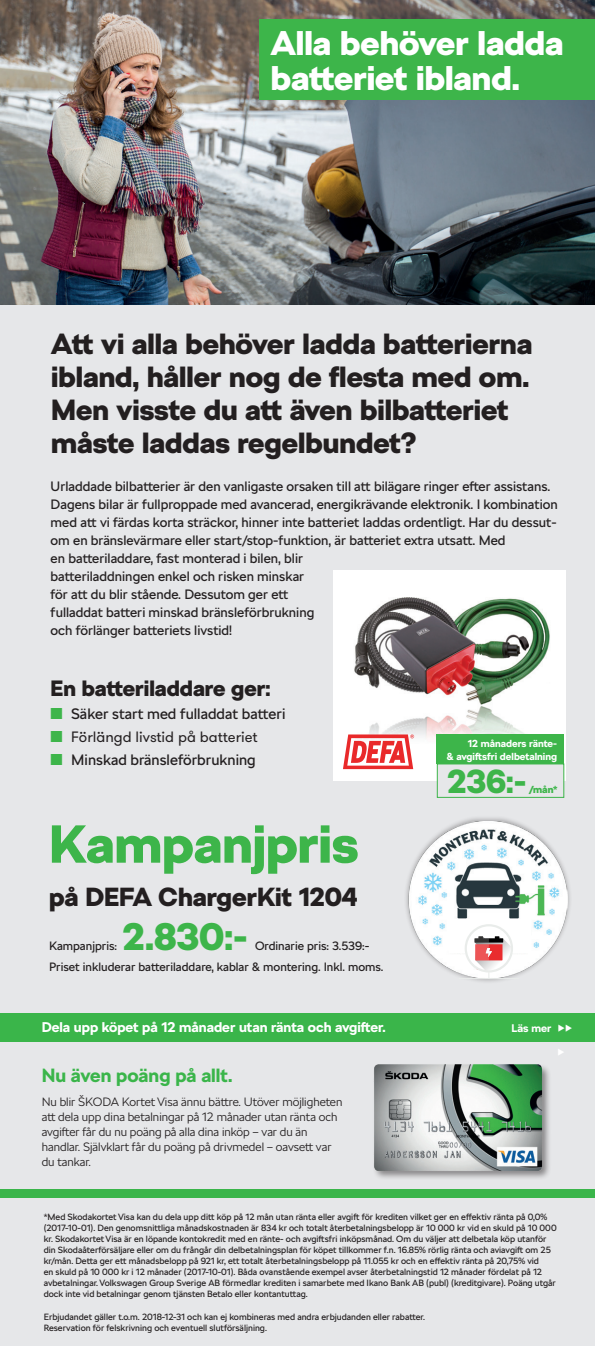
<style>
.page{position:relative;width:595px;height:1346px;background:#fff}
.page>*{position:absolute;margin:0;border:0;box-sizing:border-box;transform-origin:0 0}
.t1{font:900 53px "SKODA Next";color:#3db54a}
.t2{font:900 38px "SKODA Next";color:#3db54a}
.t3{font:900 34px/35px "SKODA Next";color:#fff}
.t4{font:900 33px "SKODA Next";color:#3db54a}
.t5{font:900 29px/33px "SKODA Next";color:#231f20}
.t6{font:900 26px "SKODA Next";color:#231f20}
.t7{font:900 22px "SKODA Next";color:#231f20}
.t8{font:700 19px "SKODA Next";color:#3ab54a}
.t9{font:15px "SKODA Next";color:#231f20}
.t10{font:15px "GT Walsheim Pro";color:#231f20}
.t11{font:700 14px "SKODA Next";color:#fff}
.t12{font:13.5px/18px "SKODA Next";color:#231f20}
.t13{font:300 12px/15px "SKODA Next";color:#231f20}
.t14{font:12px/21px "SKODA Next";color:#231f20}
.t15{font:700 11px "SKODA Next";color:#fff}
.t16{font:700 10.1px/12.3px "SKODA Next";color:#fff;text-align:right}
.t17{font:900 10.1px "SKODA Next";color:#3db54a}
.t18{font:9px/11px "SKODA Next";color:#231f20}
.s1{color:#3db54a}
</style>
<div class="page">
<div style="left:0;top:0;width:595px;height:1345px;background:#e6e7e9"></div>
<div style="left:0;top:1013px;width:595px;height:28px;background:#3ab54a"></div>
<div style="left:0;top:1189px;width:595px;height:8px;background:#3ab54a"></div>
<div style="left:372px;top:1063px;width:180px;height:117px;background:#231f20;opacity:.5"></div>
<img style="left:372px;top:1063px;width:172px;height:110px">
<img style="left:0;top:0;width:595px;height:305px">
<div style="left:259px;top:20px;width:336px;height:80px;background:#3db54a"></div>
<div style="left:333px;top:570px;width:233px;height:210px;background:#fff"></div>
<img style="left:354px;top:597px;width:196px;height:172px">
<svg style="left:343px;top:734px;width:71px;height:35px"></svg>
<div style="left:437px;top:734px;width:127px;height:30px;background:#3db54a"></div>
<div style="left:437px;top:763px;width:127px;height:34px;background:#e6e7e9;border:1px solid #3db54a"></div>
<div style="left:404px;top:815px;width:169px;height:168px;background:#231f20;opacity:.39"></div>
<img style="left:409px;top:821px;width:158px;height:157px">
<div style="left:449px;top:919px;width:81px;height:33px;background:#fff"></div>
<svg style="left:464px;top:924px;width:49px;height:54px"></svg>
<hr style="left:459px;top:978px;width:59px;height:1px;background:#e9ecea">
<h3 class="t3" style="left:271px;top:25px;width:294px">Alla behöver ladda batteriet ibland.</h3>
<h3 class="t5" style="left:51px;top:327px;width:482px">Att vi alla behöver ladda batterierna ibland, håller nog de flesta med om.<br>Men visste du att även bilbatteriet måste laddas regelbundet?</h3>
<p class="t12" style="left:51px;top:477px;width:508px">Urladdade bilbatterier är den vanligaste orsaken till att bilägare ringer efter assistans.<br>Dagens bilar är fullproppade med avancerad, energikrävande elektronik. I kombination med att vi färdas korta sträckor, hinner inte batteriet laddas ordentligt. Har du dessut&shy;om en bränslevärmare eller start/stop-funktion, är batteriet extra utsatt. Med<br>en batteriladdare, fast monterad i bilen, blir<br>batteriladdningen enkel och risken minskar<br>för att du blir stående. Dessutom ger ett<br>fulladdat batteri minskad bränsleförbrukning<br>och förlänger batteriets livstid!</p>
<h3 class="t7" style="left:51px;top:675px;width:221px">En batteriladdare ger:</h3>
<h3 class="t9" style="left:51px;top:705px;width:236px"><span class="s1">■</span> Säker start med fulladdat batteri</h3>
<h3 class="t10" style="left:51px;top:727px;width:208px"><span class="s1">■</span> Förlängd livstid på batteriet</h3>
<h3 class="t9" style="left:51px;top:751px;width:207px"><span class="s1">■</span> Minskad bränsleförbrukning</h3>
<h1 class="t1" style="left:49px;top:812px;width:310px">Kampanjpris</h1>
<h3 class="t6" style="left:49px;top:880px;width:310px">på DEFA ChargerKit 1204</h3>
<h3 class="t14" style="left:49px;top:935px;width:69px">Kampanjpris:</h3>
<h2 class="t2" style="left:123px;top:913px;width:126px">2.830:-</h2>
<h3 class="t14" style="left:49px;top:935px;width:336px;text-indent:206px">Ordinarie pris: 3.539:-<br>Priset inkluderar batteriladdare, kablar &amp; montering. Inkl. moms.</h3>
<p class="t16" style="left:447px;top:737px;width:112px">12 månaders ränte-<br>&amp; avgiftsfri delbetalning</p>
<h3 class="t4" style="left:447px;top:761px;width:80px">236:-</h3>
<p class="t17" style="left:529px;top:783px;width:30px">/mån*</p>
<h3 class="t11" style="left:42px;top:1018px;width:345px">Dela upp köpet på 12 månader utan ränta och avgifter.</h3>
<p class="t15" style="left:511px;top:1021px;width:41px">Läs mer</p>
<h3 class="t8" style="left:42px;top:1064px;width:192px">Nu även poäng på allt.</h3>
<h3 class="t13" style="left:42px;top:1094px;width:302px">Nu blir ŠKODA Kortet Visa ännu bättre. Utöver möjligheten att dela upp dina betalningar på 12 månader utan ränta och avgifter får du nu poäng på alla dina inköp – var du än handlar. Självklart får du poäng på drivmedel – oavsett var du tankar.</h3>
<p class="t18" style="left:44px;top:1211px;width:514px">*Med Skodakortet Visa kan du dela upp ditt köp på 12 mån utan ränta eller avgift för krediten vilket ger en effektiv ränta på 0,0% (2017-10-01). Den genomsnittliga månadskostnaden är 834 kr och totalt återbetalningsbelopp är 10 000 kr vid en skuld på 10 000 kr. Skodakortet Visa är en löpande kontokredit med en ränte- och avgiftsfri inköpsmånad. Om du väljer att delbetala köp utanför din Skodaåterförsäljare eller om du frångår din delbetalningsplan för köpet tillkommer f.n. 16.85% rörlig ränta och aviavgift om 25 kr/mån. Detta ger ett månadsbelopp på 921 kr, ett totalt återbetalningsbelopp på 11.055 kr och en effektiv ränta på 20,75% vid<br>en skuld på 10 000 kr i 12 månader (2017-10-01). Båda ovanstående exempel avser återbetalningstid 12 månader fördelat på 12 avbetalningar. Volkswagen Group Sverige AB förmedlar krediten i samarbete med Ikano Bank AB (publ) (kreditgivare). Poäng utgår dock inte vid betalningar genom tjänsten Betalo eller kontantuttag.</p>
<p class="t18" style="left:44px;top:1310px;width:383px">Erbjudandet gäller t.o.m. 2018-12-31 och kan ej kombineras med andra erbjudanden eller rabatter.<br>Reservation för felskrivning och eventuell slutförsäljning.</p>
</div>
